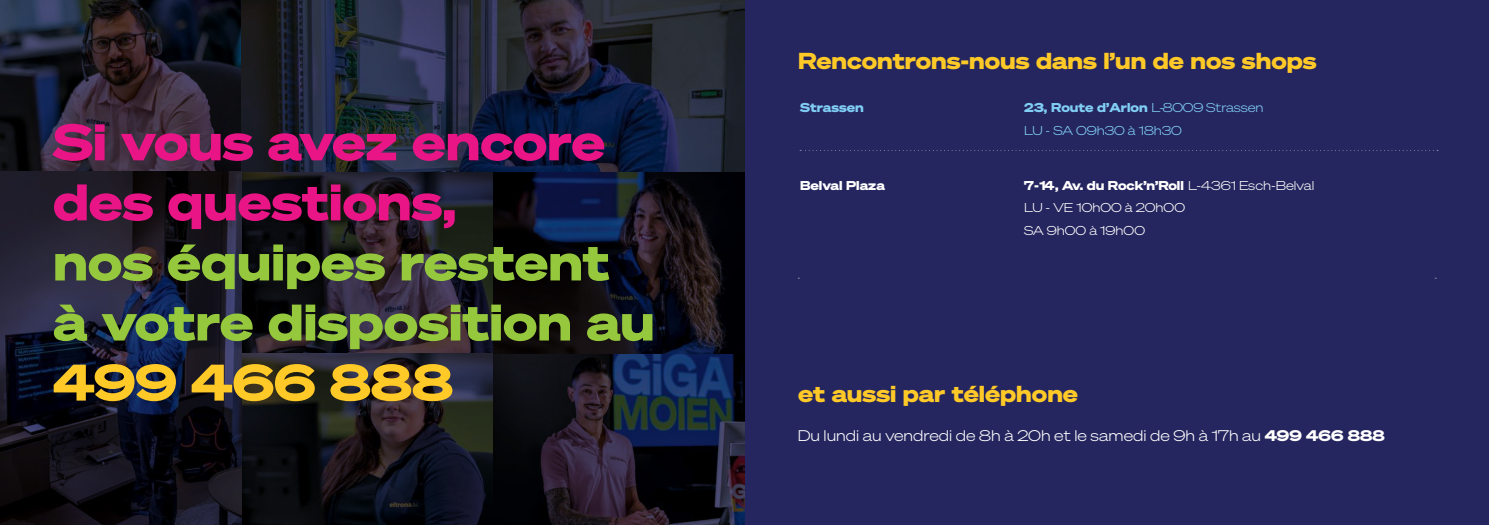
<style>
.page{position:relative;width:1489px;height:525px;background:#fff}
.page>*{position:absolute;margin:0;border:0;box-sizing:border-box;transform-origin:0 0}
.t1{font:700 50px/60px "Sohne Breit";color:#95c83c}
.t2{font:700 50px/60px "Sohne Breit";color:#e91587}
.t3{font:700 50px "Sohne Breit";color:#ffc927}
.t4{font:700 22.5px "Sohne Breit";color:#ffc927}
.t5{font:15px "Sohne Breit Leicht";color:#fff}
.t6{font:700 12.5px "Sohne Breit";color:#fff}
.t7{font:700 12.5px "Sohne Breit";color:#80cef4}
.t8{font:12.5px/22.5px "Sohne Breit Leicht";color:#fff}
.t9{font:12.5px "Sohne Breit Leicht";color:#80cef4}
.s1{font-family:"Sohne Breit Leicht";font-weight:400}
.s2{font-family:"Sohne Breit";font-weight:700}
</style>
<div class="page">
<div style="left:744px;top:0;width:744px;height:524px;background:#25255f"></div>
<svg style="left:0;top:0;width:744px;height:524px;background:#191a28"></svg>
<svg style="left:800px;top:150px;width:637px;height:1px"></svg>
<h1 class="t2" style="left:53px;top:116px;width:553px">Si vous avez encore des questions,</h1>
<h1 class="t1" style="left:53px;top:236px;width:603px">nos équipes restent à votre disposition au</h1>
<h1 class="t3" style="left:53px;top:364px;width:401px">499 466 888</h1>
<h2 class="t4" style="left:798px;top:53px;width:519px">Rencontrons-nous dans l’un de nos shops</h2>
<p class="t7" style="left:800px;top:103px;width:65px">Strassen</p>
<p class="t7" style="left:1024px;top:103px;width:241px">23, Route d’Arlon <span class="s1">L-8009 Strassen</span></p>
<p class="t9" style="left:1024px;top:123px;width:159px">LU - SA 09h30 à 18h30</p>
<p class="t6" style="left:800px;top:181px;width:86px">Belval Plaza</p>
<p class="t6" style="left:1024px;top:181px;width:292px">7 - 14 , Av. du Rock’n’Roll <span class="s1">L-4361 Esch-Belval</span></p>
<p class="t8" style="left:1024px;top:197px;width:162px">LU - VE 10h00 à 20h00<br>SA 9h00 à 19h00</p>
<h2 class="t4" style="left:798px;top:385px;width:281px">et aussi par téléphone</h2>
<p class="t5" style="left:797px;top:426px;width:588px">Du lundi au vendredi de 8h à 20h et le samedi de 9h à 17h au <span class="s2">499 466 888</span></p>
</div>
